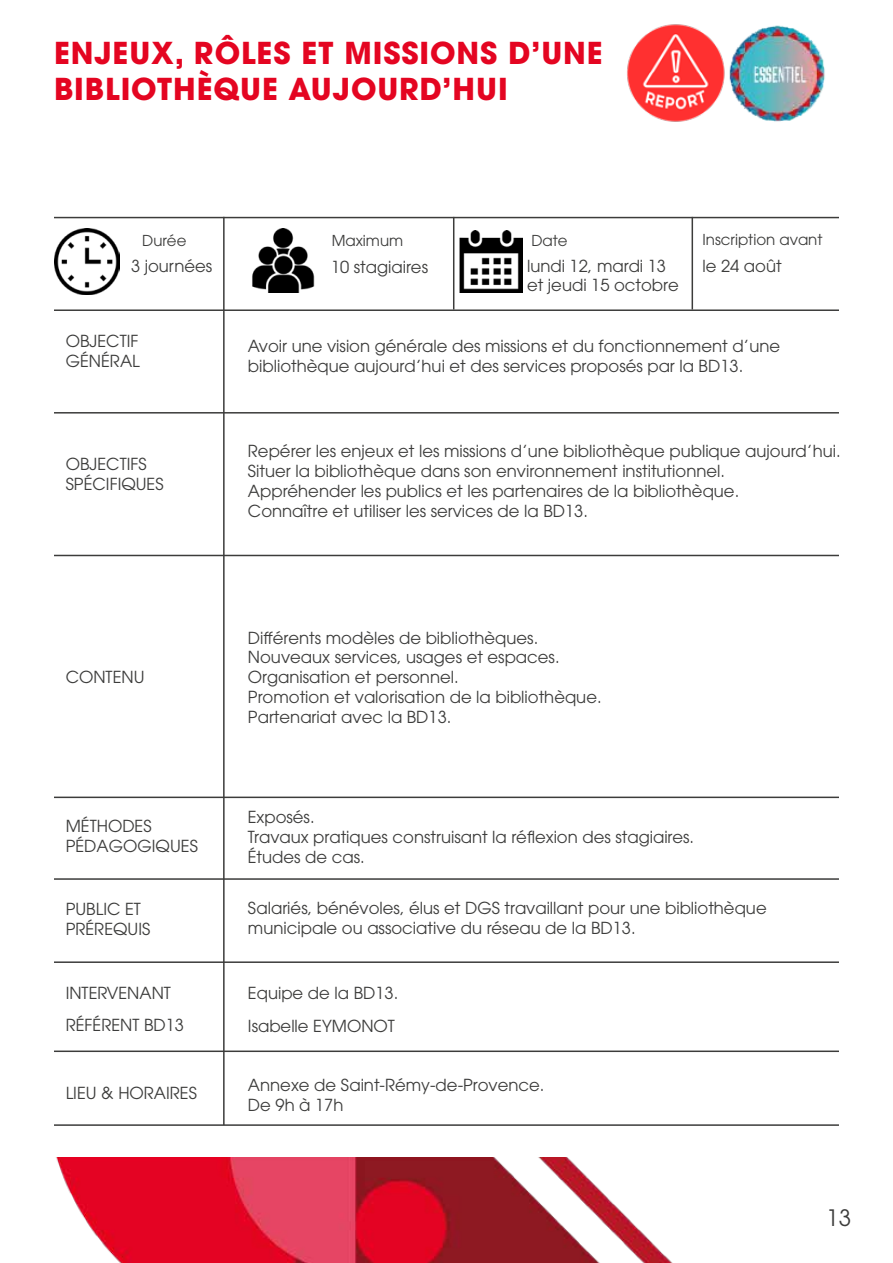
<style>
.page{position:relative;width:893px;height:1263px;background:#fff}
.page>*{position:absolute;margin:0;border:0;box-sizing:border-box;transform-origin:0 0}
.t1{font:700 30px/36px "ITC Avant Garde Pro";letter-spacing:.03em;color:#e40521}
.t2{font:22.5px "ITC Avant Garde Pro";color:#3c3c3b}
.t3{font:16.5px/19.8px "ITC Avant Garde Pro";color:#3c3c3b}
.t4{font:15px "ITC Avant Garde Pro";color:#3c3c3b}
</style>
<div class="page">
<hr style="left:54px;top:217px;width:785px;height:1px;background:#3c3c3b">
<hr style="left:54px;top:555px;width:785px;height:1px;background:#3c3c3b">
<hr style="left:54px;top:309px;width:785px;height:2px;background:#3c3c3b">
<hr style="left:54px;top:412px;width:785px;height:2px;background:#3c3c3b">
<hr style="left:54px;top:796px;width:785px;height:2px;background:#3c3c3b">
<hr style="left:54px;top:878px;width:785px;height:2px;background:#3c3c3b">
<hr style="left:54px;top:961px;width:785px;height:2px;background:#3c3c3b">
<hr style="left:54px;top:1050px;width:785px;height:2px;background:#3c3c3b">
<hr style="left:54px;top:1124px;width:785px;height:2px;background:#3c3c3b">
<hr style="left:223px;top:217px;width:2px;height:908px;background:#3c3c3b">
<hr style="left:692px;top:217px;width:1px;height:93px;background:#3c3c3b">
<hr style="left:453px;top:217px;width:1px;height:93px;background:#3c3c3b">
<img style="left:459px;top:230px;width:63px;height:63px">
<img style="left:54px;top:229px;width:66px;height:65px">
<img style="left:252px;top:228px;width:63px;height:64px">
<img style="left:56px;top:1157px;width:617px;height:106px">
<img style="left:729px;top:25px;width:96px;height:97px">
<img style="left:627px;top:24px;width:98px;height:98px">
<h1 class="t1" style="left:54px;top:35px;width:550px">ENJEUX, RÔLES ET MISSIONS D’UNE<br>BIBLIOTHÈQUE AUJOURD’HUI</h1>
<p class="t4" style="left:142px;top:231px;width:46px">Durée</p>
<p class="t4" style="left:332px;top:231px;width:73px">Maximum</p>
<p class="t4" style="left:531px;top:231px;width:38px">Date</p>
<p class="t4" style="left:702px;top:230px;width:122px">Inscription avant</p>
<p class="t3" style="left:131px;top:256px;width:83px">3 journées</p>
<p class="t3" style="left:331px;top:256px;width:99px">10 stagiaires</p>
<p class="t3" style="left:527px;top:255px;width:153px">lundi 12, mardi 13 et jeudi 15 octobre</p>
<p class="t3" style="left:702px;top:256px;width:81px">le 24 août</p>
<p class="t3" style="left:66px;top:331px;width:76px">OBJECTIF<br>GÉNÉRAL</p>
<p class="t3" style="left:66px;top:454px;width:99px">OBJECTIFS<br>SPÉCIFIQUES</p>
<p class="t3" style="left:66px;top:667px;width:80px">CONTENU</p>
<p class="t3" style="left:66px;top:816px;width:134px">MÉTHODES<br>PÉDAGOGIQUES</p>
<p class="t3" style="left:66px;top:898px;width:86px">PUBLIC ET<br>PRÉREQUIS</p>
<p class="t3" style="left:66px;top:976px;width:120px;line-height:32.5px">INTERVENANT<br>RÉFÉRENT BD13</p>
<p class="t3" style="left:66px;top:1083px;width:133px">LIEU &amp; HORAIRES</p>
<p class="t3" style="left:248px;top:336px;width:534px">Avoir une vision générale des missions et du fonctionnement d’une bibliothèque aujourd’hui et des services proposés par la BD13.</p>
<p class="t3" style="left:248px;top:441px;width:594px">Repérer les enjeux et les missions d’une bibliothèque publique aujourd’hui.<br>Situer la bibliothèque dans son environnement institutionnel.<br>Appréhender les publics et les partenaires de la bibliothèque.<br>Connaître et utiliser les services de la BD13.</p>
<p class="t3" style="left:248px;top:627px;width:355px">Différents modèles de bibliothèques.<br>Nouveaux services, usages et espaces.<br>Organisation et personnel.<br>Promotion et valorisation de la bibliothèque.<br>Partenariat avec la BD13.</p>
<p class="t3" style="left:248px;top:807px;width:448px">Exposés.<br>Travaux pratiques construisant la réflexion des stagiaires.<br>Études de cas.</p>
<p class="t3" style="left:248px;top:897px;width:520px">Salariés, bénévoles, élus et DGS travaillant pour une bibliothèque municipale ou associative du réseau de la BD13.</p>
<p class="t3" style="left:248px;top:976px;width:152px;line-height:32.5px">Equipe de la BD13.<br>Isabelle EYMONOT</p>
<p class="t3" style="left:248px;top:1075px;width:298px">Annexe de Saint-Rémy-de-Provence.<br>De 9h à 17h</p>
<h2 class="t2" style="left:826px;top:1203px;width:26px">13</h2>
</div>
